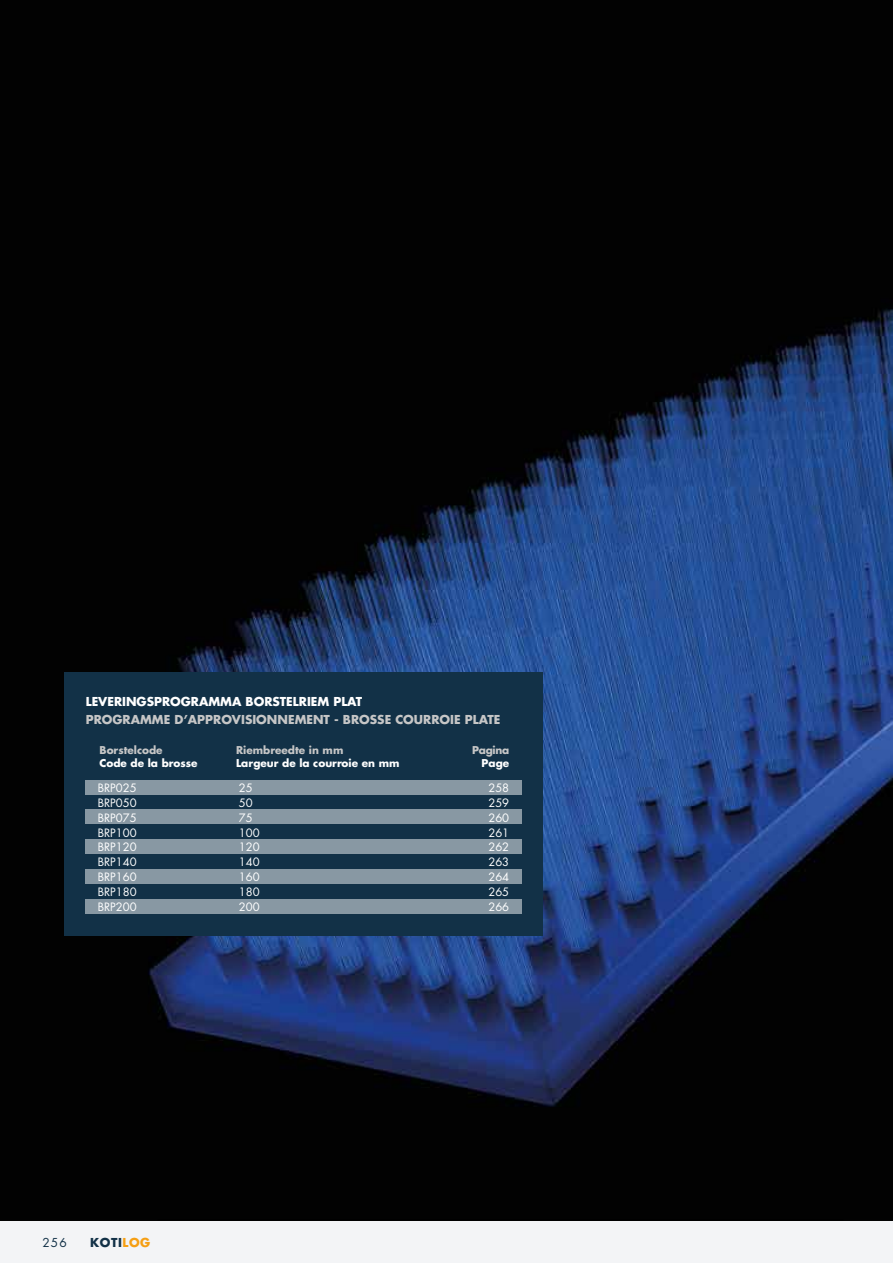
<style>
.page{position:relative;width:893px;height:1263px;background:#fff}
.page>*{position:absolute;margin:0;border:0;box-sizing:border-box;transform-origin:0 0}
.t1{font:700 12px "Futura Std";color:#c6c6c6}
.t2{font:700 12px "Futura Std";color:#fff}
.t3{font:700 12px "Futura Std";letter-spacing:.05em;color:#123147}
.t4{font:12px "Futura Std";color:#123147}
.t5{font:11.25px "Futura Std";color:#fff}
.t6{font:700 10.5px "Futura Std";color:#fff}
.t7{font:700 10.5px "Futura Std";color:#c6c6c6}
.s1{color:#f69f14}
</style>
<div class="page">
<div style="left:0;top:1221px;width:893px;height:42px;background:#f3f4f6"></div>
<img style="left:0;top:0;width:893px;height:1221px">
<div style="left:65px;top:673px;width:478px;height:263px;background:#123147"></div>
<div style="left:86px;top:779px;width:436px;height:15px;background:#8898a3"></div>
<div style="left:86px;top:809px;width:436px;height:15px;background:#8898a3"></div>
<div style="left:86px;top:839px;width:436px;height:15px;background:#8898a3"></div>
<div style="left:86px;top:869px;width:436px;height:15px;background:#8898a3"></div>
<div style="left:86px;top:899px;width:436px;height:14px;background:#8898a3"></div>
<p class="t2" style="left:86px;top:693px;width:278px">LEVERINGSPROGRAMMA BORSTELRIEM PLAT</p>
<p class="t1" style="left:86px;top:711px;width:416px">PROGRAMME D’APPROVISIONNEMENT - BROSSE COURROIE PLATE</p>
<p class="t7" style="left:236px;top:743px;width:109px">Riembreedte in mm</p>
<p class="t6" style="left:236px;top:756px;width:165px">Largeur de la courroie en mm</p>
<p class="t7" style="left:100px;top:743px;width:65px">Borstelcode</p>
<p class="t6" style="left:100px;top:756px;width:100px">Code de la brosse</p>
<p class="t7" style="left:472px;top:743px;width:38px">Pagina</p>
<p class="t6" style="left:482px;top:756px;width:29px">Page</p>
<p class="t5" style="left:98px;top:781px;width:40px">BRP025</p>
<p class="t5" style="left:98px;top:795px;width:40px">BRP050</p>
<p class="t5" style="left:98px;top:810px;width:40px">BRP075</p>
<p class="t5" style="left:98px;top:825px;width:40px">BRP100</p>
<p class="t5" style="left:98px;top:840px;width:40px">BRP120</p>
<p class="t5" style="left:98px;top:855px;width:40px">BRP140</p>
<p class="t5" style="left:98px;top:870px;width:40px">BRP160</p>
<p class="t5" style="left:98px;top:884px;width:40px">BRP180</p>
<p class="t5" style="left:98px;top:899px;width:40px">BRP200</p>
<p class="t5" style="left:239px;top:781px;width:15px">25</p>
<p class="t5" style="left:239px;top:795px;width:15px">50</p>
<p class="t5" style="left:239px;top:810px;width:15px">75</p>
<p class="t5" style="left:239px;top:825px;width:22px">100</p>
<p class="t5" style="left:239px;top:840px;width:22px">120</p>
<p class="t5" style="left:239px;top:855px;width:22px">140</p>
<p class="t5" style="left:239px;top:870px;width:22px">160</p>
<p class="t5" style="left:239px;top:884px;width:22px">180</p>
<p class="t5" style="left:239px;top:899px;width:22px">200</p>
<p class="t4" style="left:43px;top:1235px;width:26px">256</p>
<p class="t3" style="left:90px;top:1234px;width:62px">KOTI<span class="s1">LOG</span></p>
<p class="t5" style="left:488px;top:781px;width:22px">258</p>
<p class="t5" style="left:488px;top:795px;width:22px">259</p>
<p class="t5" style="left:488px;top:810px;width:22px">260</p>
<p class="t5" style="left:488px;top:825px;width:22px">261</p>
<p class="t5" style="left:488px;top:840px;width:22px">262</p>
<p class="t5" style="left:488px;top:855px;width:22px">263</p>
<p class="t5" style="left:488px;top:870px;width:22px">264</p>
<p class="t5" style="left:488px;top:884px;width:22px">265</p>
<p class="t5" style="left:488px;top:899px;width:22px">266</p>
</div>
